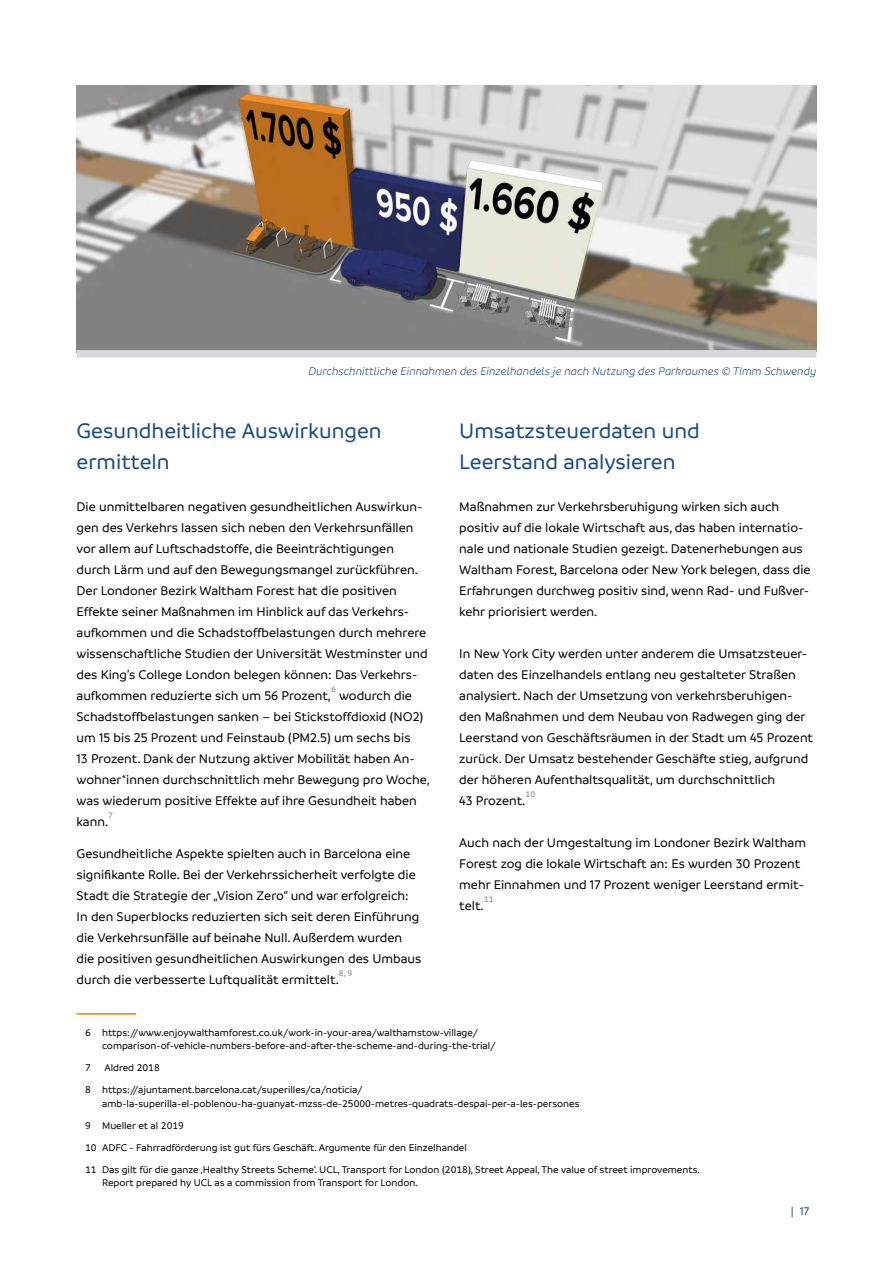
<style>
.page{position:relative;width:893px;height:1263px;background:#fff}
.page>*{position:absolute;margin:0;border:0;box-sizing:border-box;transform-origin:0 0}
.t1{font:500 22.5px/31.5px "Branding";color:#1a4b7e}
.t2{font:500 13.5px/21px "Branding";color:#000}
.t3{font:italic 300 12px "Branding";color:#1a4b7e}
.t4{font:500 12px "Branding";color:#1a4b7e}
.t5{font:500 10.5px/22px "Branding";color:#000}
.t6{font:600 8.7px "Branding";color:#9d9d9c}
</style>
<div class="page">
<img style="left:77px;top:85px;width:739px;height:265px">
<div style="left:77px;top:350px;width:739px;height:8px;background:#d6d8dc"></div>
<hr style="left:77px;top:1013px;width:59px;height:2px;background:#ef7d00">
<p class="t3" style="left:308px;top:364px;width:510px">Durchschnittliche Einnahmen des Einzelhandels je nach Nutzung des Parkraumes © TImm Schwendy</p>
<h1 class="t1" style="left:77px;top:415px;width:307px">Gesundheitliche Auswirkungen ermitteln</h1>
<p class="t2" style="left:77px;top:496px;width:353px">Die unmittelbaren negativen gesundheitlichen Auswirkun&shy;gen des Verkehrs lassen sich neben den Verkehrsunfällen vor allem auf Luftschadstoffe, die Beeinträchtigungen durch Lärm und auf den Bewegungsmangel zurückführen.<br>Der Londoner Bezirk Waltham Forest hat die positiven Effekte seiner Maßnahmen im Hinblick auf das Verkehrs&shy;aufkommen und die Schadstoffbelastungen durch mehrere wissenschaftliche Studien der Universität Westminster und des King’s College London belegen können: Das Verkehrs&shy;aufkommen reduzierte sich um 56 Prozent,</p>
<p class="t6" style="left:331px;top:684px;width:6px">6</p>
<p class="t2" style="left:77px;top:685px;width:355px;text-indent:263px">wodurch die Schadstoffbelastungen sanken – bei Stickstoffdioxid (NO2) um 15 bis 25 Prozent und Feinstaub (PM2.5) um sechs bis<br>13 Prozent. Dank der Nutzung aktiver Mobilität haben An&shy;wohner*innen durchschnittlich mehr Bewegung pro Woche, was wiederum positive Effekte auf ihre Gesundheit haben kann.</p>
<p class="t6" style="left:108px;top:810px;width:6px">7</p>
<p class="t2" style="left:77px;top:843px;width:346px">Gesundheitliche Aspekte spielten auch in Barcelona eine signifikante Rolle. Bei der Verkehrssicherheit verfolgte die Stadt die Strategie der „Vision Zero“ und war erfolgreich:<br>In den Superblocks reduzierten sich seit deren Einführung die Verkehrsunfälle auf beinahe Null. Außerdem wurden die positiven gesundheitlichen Auswirkungen des Umbaus durch die verbesserte Luftqualität ermittelt.</p>
<p class="t6" style="left:339px;top:968px;width:15px">8, 9</p>
<h1 class="t1" style="left:459px;top:415px;width:242px">Umsatzsteuerdaten und<br>Leerstand analysieren</h1>
<p class="t2" style="left:459px;top:496px;width:353px">Maßnahmen zur Verkehrsberuhigung wirken sich auch positiv auf die lokale Wirtschaft aus, das haben internatio&shy;nale und nationale Studien gezeigt. Datenerhebungen aus Waltham Forest, Barcelona oder New York belegen, dass die Erfahrungen durchweg positiv sind, wenn Rad- und Fußver&shy;kehr priorisiert werden.</p>
<p class="t2" style="left:459px;top:643px;width:355px">In New York City werden unter anderem die Umsatzsteuer&shy;daten des Einzelhandels entlang neu gestalteter Straßen analysiert. Nach der Umsetzung von verkehrsberuhigen&shy;den Maßnahmen und dem Neubau von Radwegen ging der Leerstand von Geschäftsräumen in der Stadt um 45 Prozent zurück. Der Umsatz bestehender Geschäfte stieg, aufgrund der höheren Aufenthaltsqualität, um durchschnittlich<br>43 Prozent.</p>
<p class="t6" style="left:525px;top:789px;width:11px">10</p>
<p class="t2" style="left:459px;top:832px;width:348px">Auch nach der Umgestaltung im Londoner Bezirk Waltham Forest zog die lokale Wirtschaft an: Es wurden 30 Prozent mehr Einnahmen und 17 Prozent weniger Leerstand ermit&shy;telt.</p>
<p class="t6" style="left:484px;top:894px;width:11px">11</p>
<p class="t5" style="left:102px;top:1026px;width:395px;line-height:13.5px;text-indent:-17px">6 https://www.enjoywalthamforest.co.uk/work-in-your-area/walthamstow-village/ comparison-of-vehicle-numbers-before-and-after-the-scheme-and-during-the-trial/</p>
<p class="t5" style="left:85px;top:1057px;width:7px">7</p>
<p class="t5" style="left:85px;top:1057px;width:279px;text-indent:19px">Aldred 2018<br>8 https://ajuntament.barcelona.cat/superilles/ca/noticia/</p>
<p class="t5" style="left:85px;top:1092px;width:616px;text-indent:17px">amb-la-superilla-el-poblenou-ha-guanyat-mzss-de-25000-metres-quadrats-despai-per-a-les-persones<br>9 Mueller et al 2019<br>10 ADFC - Fahrradförderung ist gut fürs Geschäft. Argumente für den Einzelhandel<br>11 Das gilt für die ganze ‚Healthy Streets Scheme‘. UCL, Transport for London (2018), Street Appeal, The value of street improvements.</p>
<p class="t5" style="left:102px;top:1172px;width:317px">Report prepared hy UCL as a commission from Transport for London.</p>
<p class="t4" style="left:791px;top:1204px;width:20px">| 17</p>
</div>
